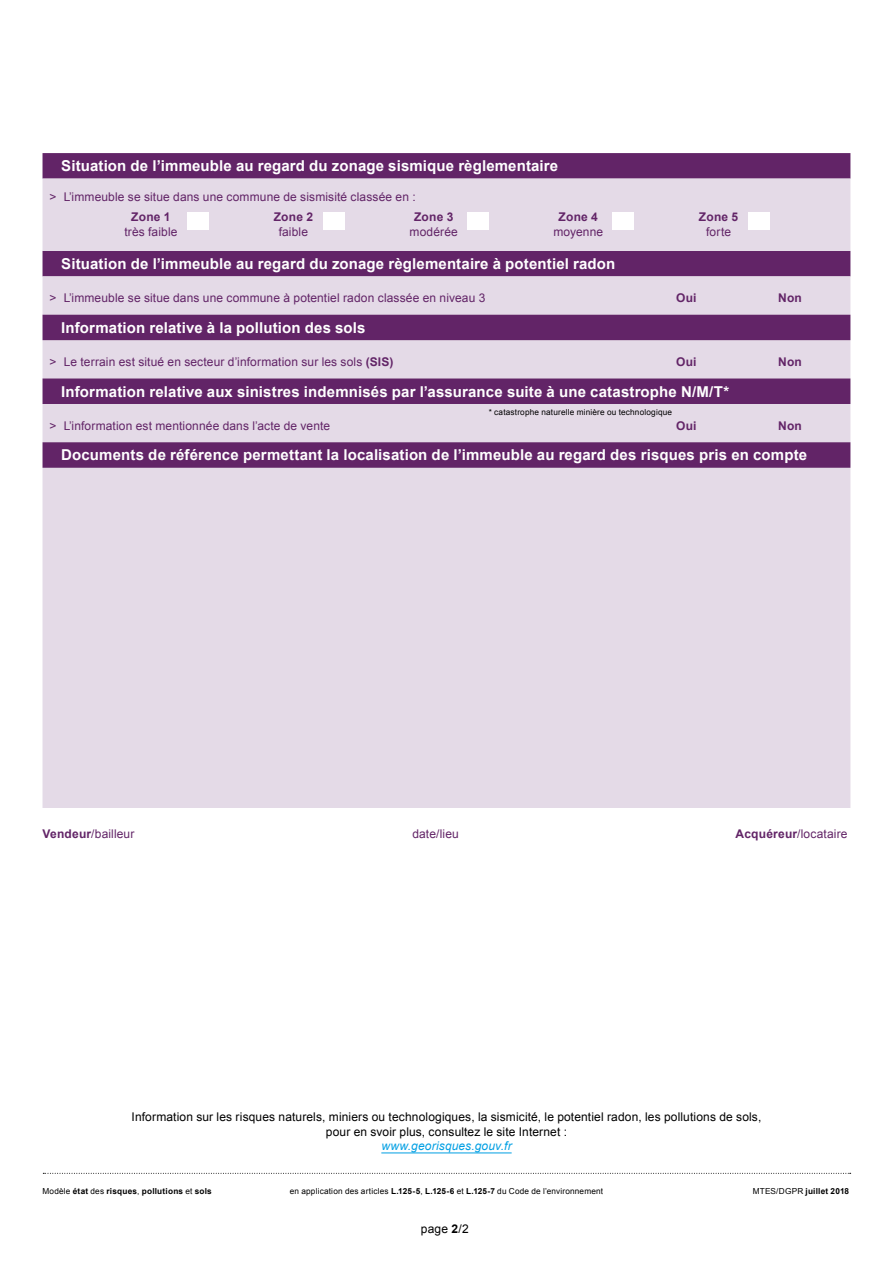
<style>
.page{position:relative;width:893px;height:1263px;background:#fff}
.page>*{position:absolute;margin:0;border:0;box-sizing:border-box;transform-origin:0 0}
.Titres{font:700 15px "Arial";letter-spacing:.01em;color:#fff}
.Texte_courant{font:12px/14.4px "Arial";letter-spacing:.01em;color:#622467;text-align:center}
.Texte_courant-2{font:12px/14.4px "Arial";letter-spacing:.01em;color:#000;text-align:center}
.Texte_courant-3{font:700 12px/14.4px "Arial";letter-spacing:.015em;color:#622467;text-align:center}
.Texte_courant-4{font:italic 12px "Arial";letter-spacing:.01em;color:#009fe3}
.Notes{font:8.25px "Arial";letter-spacing:.02em;color:#000}
.Notes-2{font:700 8.25px "Arial";letter-spacing:.025em;color:#000}
.s1{font-style:inherit}
.s2{font-weight:700}
.s3{font-weight:400}
</style>
<div class="page">
<svg style="left:43px;top:153px;width:807px;height:26px;background:#65296a"></svg>
<div style="left:43px;top:179px;width:807px;height:629px;background:#e4dae7"></div>
<svg style="left:43px;top:315px;width:807px;height:153px;background:#a37fa7"></svg>
<div style="left:187px;top:213px;width:21px;height:17px;background:#fff"></div>
<div style="left:323px;top:213px;width:21px;height:17px;background:#fff"></div>
<div style="left:748px;top:213px;width:22px;height:17px;background:#fff"></div>
<div style="left:468px;top:213px;width:21px;height:17px;background:#fff"></div>
<div style="left:612px;top:213px;width:22px;height:17px;background:#fff"></div>
<hr style="left:381px;top:1152px;width:131px;height:1px;background:#009fe3">
<svg style="left:43px;top:1173px;width:808px;height:1px"></svg>
<p class="Titres" style="left:61px;top:156px;width:498px">Situation de l’immeuble au regard du zonage sismique r<span class="s1">è</span>glementaire</p>
<p class="Texte_courant" style="left:50px;top:190px;width:9px">&gt;</p>
<p class="Texte_courant" style="left:64px;top:190px;width:353px">L’immeuble se situe dans une commune de sismisité classée en :</p>
<p class="Texte_courant" style="left:124px;top:210px;width:55px"><span class="s2">Zone 1 </span>très faible</p>
<p class="Texte_courant" style="left:274px;top:210px;width:41px"><span class="s2">Zone 2 </span>faible</p>
<p class="Texte_courant-3" style="left:699px;top:210px;width:41px">Zone 5 <span class="s3">forte</span></p>
<p class="Texte_courant" style="left:410px;top:210px;width:50px"><span class="s2">Zone 3 </span>modérée</p>
<p class="Texte_courant" style="left:553px;top:210px;width:51px"><span class="s2">Zone 4 </span>moyenne</p>
<p class="Titres" style="left:61px;top:254px;width:556px">Situation de l’immeuble au regard du zonage règlementaire à potentiel radon</p>
<p class="Texte_courant" style="left:50px;top:291px;width:9px">&gt;</p>
<p class="Texte_courant" style="left:64px;top:291px;width:423px">L’immeuble se situe dans une commune à potentiel radon classée en niveau 3</p>
<p class="Titres" style="left:61px;top:318px;width:306px">Information relative à la pollution des sols</p>
<p class="Texte_courant" style="left:50px;top:354px;width:9px">&gt;</p>
<p class="Texte_courant" style="left:64px;top:354px;width:331px">Le terrain est situé en secteur d’information sur les sols <span class="s2">(SIS)</span></p>
<p class="Texte_courant-3" style="left:676px;top:291px;width:22px">Oui</p>
<p class="Texte_courant-3" style="left:676px;top:355px;width:22px">Oui</p>
<p class="Titres" style="left:61px;top:381px;width:669px">Information relative aux sinistres indemnisés par l’assurance suite à une catastrophe N/M/T*</p>
<p class="Texte_courant" style="left:50px;top:418px;width:9px">&gt;</p>
<p class="Texte_courant" style="left:64px;top:418px;width:268px">L’information est mentionnée dans l’acte de vente</p>
<p class="Notes" style="left:489px;top:407px;width:185px">* catastrophe naturelle minière ou technologique</p>
<p class="Texte_courant-3" style="left:676px;top:418px;width:22px">Oui</p>
<p class="Texte_courant-3" style="left:778px;top:291px;width:25px">Non</p>
<p class="Texte_courant-3" style="left:778px;top:355px;width:25px">Non</p>
<p class="Texte_courant-3" style="left:778px;top:418px;width:25px">Non</p>
<p class="Titres" style="left:61px;top:445px;width:747px">Documents de référence permettant la localisation de l’immeuble au regard des risques pris en compte</p>
<p class="Texte_courant" style="left:43px;top:827px;width:93px"><span class="s2">Vendeur</span>/bailleur</p>
<p class="Texte_courant" style="left:412px;top:827px;width:48px">date/lieu</p>
<p class="Texte_courant" style="left:736px;top:827px;width:113px"><span class="s2">Acquéreur</span>/locataire</p>
<p class="Texte_courant-2" style="left:132px;top:1110px;width:631px">Information sur les risques naturels, miniers ou technologiques, la sismicité, le potentiel radon, les pollutions de sols, pour en svoir plus, consultez le site Internet :</p>
<p class="Texte_courant-4" style="left:381px;top:1138px;width:132px">www.georisques.gouv.fr</p>
<p class="Notes-2" style="left:43px;top:1185px;width:171px"><span class="s3">Modèle</span> état <span class="s3">des</span> risques<span class="s3">,</span> pollutions <span class="s3">et</span> sols</p>
<p class="Notes" style="left:290px;top:1185px;width:315px">en application des articles <span class="s2">L.125-5</span>, <span class="s2">L.125-6</span> et <span class="s2">L.125-7</span> du Code de l’environnement</p>
<p class="Notes-2" style="left:753px;top:1185px;width:98px"><span class="s3">MTES/DGPR</span> juillet 2018</p>
<p class="Texte_courant-2" style="left:421px;top:1222px;width:49px">page <span class="s2">2</span>/2</p>
</div>
